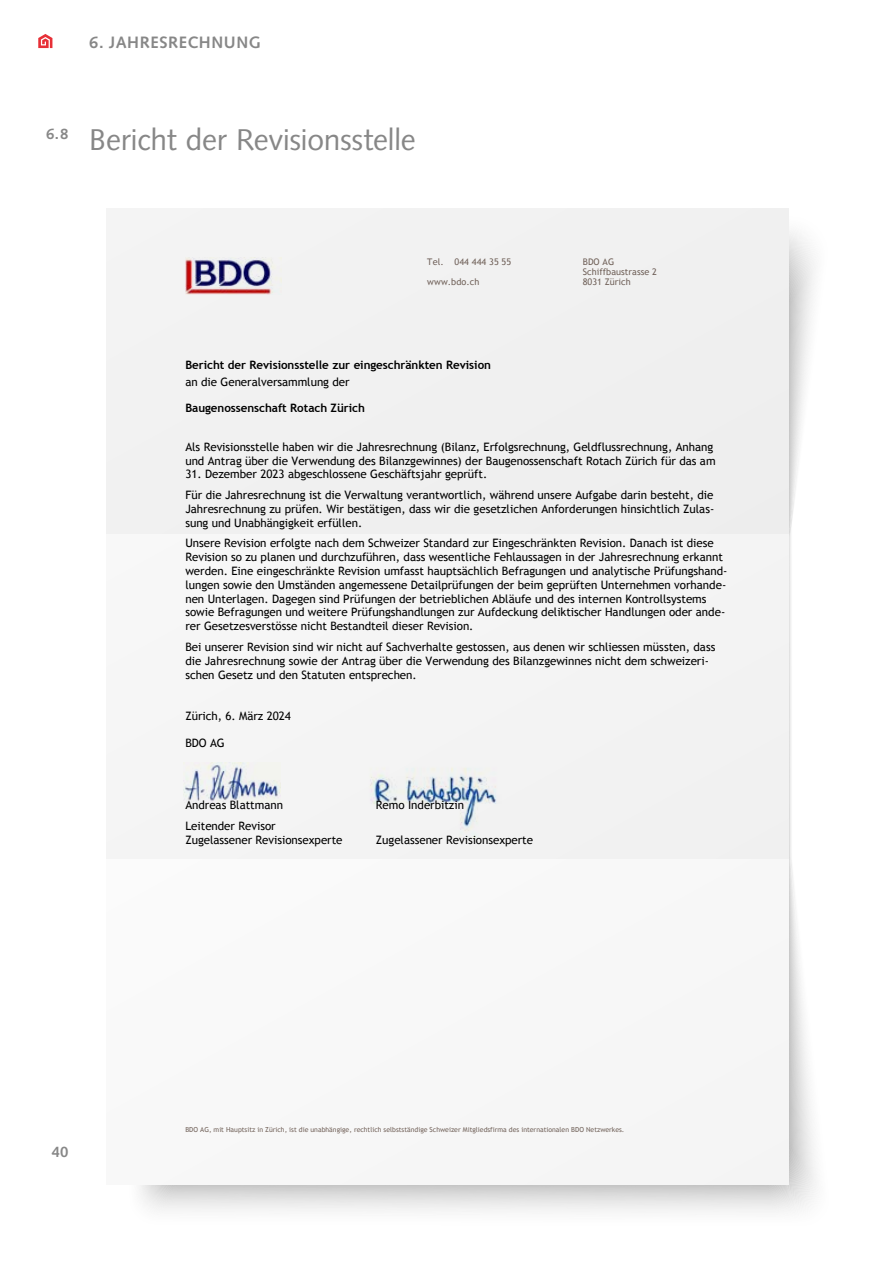
<style>
.page{position:relative;width:893px;height:1263px;background:#fff}
.page>*{position:absolute;margin:0;border:0;box-sizing:border-box;transform-origin:0 0}
.t1{font:30px "Syntax";letter-spacing:-.01em;color:#878787}
.t2{font:700 16.5px "Syntax";letter-spacing:.035em;color:#878787}
.t3{font:700 15px "Syntax";color:#878787}
.t4{font:11.55px/13.8px "Trebuchet MS";letter-spacing:-.005em;color:#000}
.t5{font:700 11.55px "Trebuchet MS";letter-spacing:-.005em;color:#000}
.t6{font:9.15px/9.6px "Trebuchet MS";letter-spacing:.005em;color:#786860}
.t7{font:6.9px "Trebuchet MS";color:#786860}
</style>
<div class="page">
<div style="left:106px;top:534px;width:682px;height:325px;background:#f4f4f4"></div>
<div style="left:106px;top:209px;width:682px;height:325px;background:#f1f1f1"></div>
<div style="left:106px;top:859px;width:682px;height:325px;background:#f8f8f8"></div>
<img style="left:185px;top:258px;width:97px;height:36px">
<img style="left:184px;top:762px;width:96px;height:41px">
<img style="left:370px;top:768px;width:126px;height:69px">
<svg style="left:38px;top:34px;width:14px;height:14px"></svg>
<h2 class="t2" style="left:89px;top:33px;width:173px">6. JAHRESRECHNUNG</h2>
<p class="t3" style="left:46px;top:125px;width:24px">6.8</p>
<h1 class="t1" style="left:89px;top:122px;width:328px">Bericht der Revisionsstelle</h1>
<p class="t6" style="left:427px;top:258px;width:85px">Tel. 044 444 35 55</p>
<p class="t6" style="left:583px;top:258px;width:76px">BDO AG<br>Schiffbaustrasse 2</p>
<p class="t6" style="left:427px;top:277px;width:54px">www.bdo.ch</p>
<p class="t6" style="left:583px;top:277px;width:49px">8031 Zürich</p>
<p class="t5" style="left:185px;top:357px;width:307px">Bericht der Revisionsstelle zur eingeschränkten Revision</p>
<p class="t4" style="left:185px;top:375px;width:166px">an die Generalversammlung der</p>
<p class="t5" style="left:185px;top:401px;width:181px">Baugenossenschaft Rotach Zürich</p>
<p class="t4" style="left:185px;top:440px;width:532px">Als Revisionsstelle haben wir die Jahresrechnung (Bilanz, Erfolgsrechnung, Geldflussrechnung, Anhang und Antrag über die Verwendung des Bilanzgewinnes) der Baugenossenschaft Rotach Zürich für das am</p>
<p class="t4" style="left:185px;top:464px;width:529px;line-height:20.7px">31. Dezember 2023 abgeschlossene Geschäftsjahr geprüft.<br>Für die Jahresrechnung ist die Verwaltung verantwortlich, während unsere Aufgabe darin besteht, die</p>
<p class="t4" style="left:185px;top:502px;width:530px">Jahresrechnung zu prüfen. Wir bestätigen, dass wir die gesetzlichen Anforderungen hinsichtlich Zulas&shy;sung und Unabhängigkeit erfüllen.</p>
<p class="t4" style="left:185px;top:537px;width:544px">Unsere Revision erfolgte nach dem Schweizer Standard zur Eingeschränkten Revision. Danach ist diese Revision so zu planen und durchzuführen, dass wesentliche Fehlaussagen in der Jahresrechnung erkannt werden. Eine eingeschränkte Revision umfasst hauptsächlich Befragungen und analytische Prüfungshand&shy;lungen sowie den Umständen angemessene Detailprüfungen der beim geprüften Unternehmen vorhande&shy;nen Unterlagen. Dagegen sind Prüfungen der betrieblichen Abläufe und des internen Kontrollsystems sowie Befragungen und weitere Prüfungshandlungen zur Aufdeckung deliktischer Handlungen oder ande&shy;rer Gesetzesverstösse nicht Bestandteil dieser Revision.</p>
<p class="t4" style="left:185px;top:640px;width:531px">Bei unserer Revision sind wir nicht auf Sachverhalte gestossen, aus denen wir schliessen müssten, dass die Jahresrechnung sowie der Antrag über die Verwendung des Bilanzgewinnes nicht dem schweizeri&shy;schen Gesetz und den Statuten entsprechen.</p>
<p class="t4" style="left:185px;top:709px;width:107px">Zürich, 6. März 2024</p>
<p class="t4" style="left:185px;top:736px;width:41px">BDO AG</p>
<p class="t4" style="left:185px;top:795px;width:99px;line-height:20.7px">Andreas Blattmann<br>Leitender Revisor</p>
<p class="t4" style="left:185px;top:833px;width:159px">Zugelassener Revisionsexperte</p>
<p class="t4" style="left:376px;top:798px;width:90px">Remo Inderbitzin</p>
<p class="t4" style="left:376px;top:833px;width:159px">Zugelassener Revisionsexperte</p>
<p class="t3" style="left:52px;top:1143px;width:18px">40</p>
<p class="t7" style="left:185px;top:1125px;width:441px">BDO AG, mit Hauptsitz in Zürich, ist die unabhängige, rechtlich selbstständige Schweizer Mitgliedsfirma des internationalen BDO Netzwerkes.</p>
</div>
